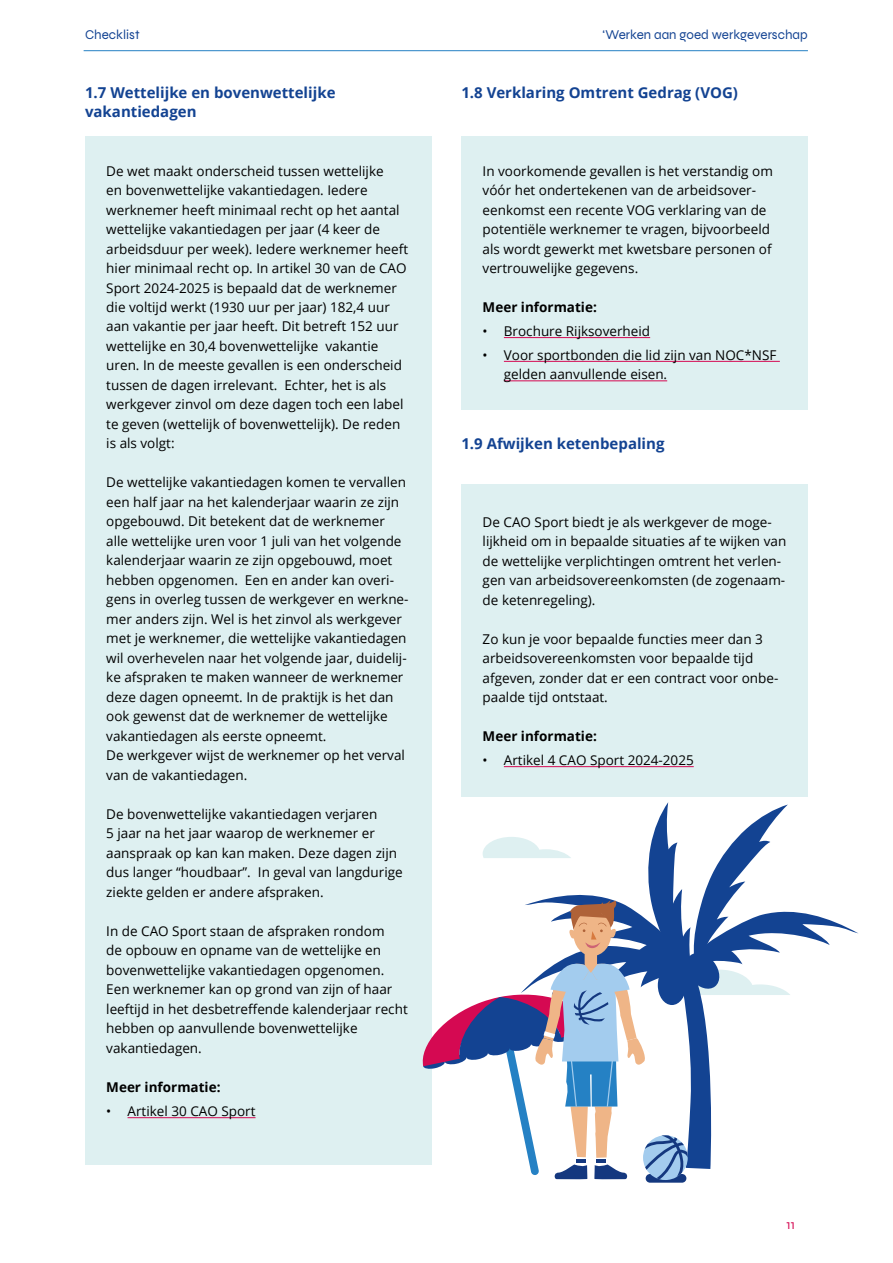
<style>
.page{position:relative;width:893px;height:1263px;background:#fff}
.page>*{position:absolute;margin:0;border:0;box-sizing:border-box;transform-origin:0 0}
.t1{font:700 15px/19.5px "Open Sans";color:#134392}
.t2{font:13.5px/19.5px "Open Sans";color:#000}
.t3{font:700 13.5px "Open Sans";color:#000}
.t4{font:13.5px "Syne";color:#134392}
.t5{font:13.5px "Syne";color:#d50952}
</style>
<div class="page">
<hr style="left:84px;top:50px;width:724px;height:1px;background:#2581c4">
<div style="left:85px;top:136px;width:347px;height:1029px;background:#def0f1"></div>
<hr style="left:128px;top:1117px;width:128px;height:1px;background:#d50952">
<div style="left:461px;top:484px;width:347px;height:312px;background:#def0f1"></div>
<hr style="left:504px;top:766px;width:190px;height:1px;background:#d50952">
<div style="left:461px;top:136px;width:347px;height:274px;background:#def0f1"></div>
<hr style="left:504px;top:337px;width:146px;height:1px;background:#d50952">
<hr style="left:504px;top:361px;width:276px;height:1px;background:#d50952">
<hr style="left:504px;top:380px;width:163px;height:1px;background:#d50952">
<div style="left:646px;top:1174px;width:40px;height:9px;background:#14387f;border-radius:4px"></div>
<svg style="left:422px;top:802px;width:436px;height:378px"></svg>
<hr style="left:0;top:0;width:1px;height:1263px;background:#000">
<p class="t4" style="left:85px;top:27px;width:56px">Checklist</p>
<p class="t4" style="left:603px;top:27px;width:207px">‘Werken aan goed werkgeverschap</p>
<p class="t1" style="left:85px;top:82px;width:252px">1.7 Wettelijke en bovenwettelijke vakantiedagen</p>
<p class="t2" style="left:106px;top:161px;width:303px">De wet maakt onderscheid tussen wettelijke<br>en bovenwettelijke vakantiedagen. Iedere werknemer heeft minimaal recht op het aantal wettelijke vakantiedagen per jaar (4 keer de arbeidsduur per week). Iedere werknemer heeft hier minimaal recht op. In artikel 30 van de CAO Sport 2024-2025 is bepaald dat de werknemer die voltijd werkt (1930 uur per jaar) 182,4 uur aan vakantie per jaar heeft. Dit betreft 152 uur wettelijke en 30,4 bovenwettelijke vakantie uren. In de meeste gevallen is een onderscheid tussen de dagen irrelevant. Echter, het is als werkgever zinvol om deze dagen toch een label te geven (wettelijk of bovenwettelijk). De reden is als volgt:</p>
<p class="t2" style="left:106px;top:472px;width:304px">De wettelijke vakantiedagen komen te vervallen een half jaar na het kalenderjaar waarin ze zijn opgebouwd. Dit betekent dat de werknemer alle wettelijke uren voor 1 juli van het volgende kalenderjaar waarin ze zijn opgebouwd, moet hebben opgenomen. Een en ander kan overi&shy;gens in overleg tussen de werkgever en werkne&shy;mer anders zijn. Wel is het zinvol als werkgever met je werknemer, die wettelijke vakantiedagen wil overhevelen naar het volgende jaar, duidelij&shy;ke afspraken te maken wanneer de werknemer deze dagen opneemt. In de praktijk is het dan ook gewenst dat de werknemer de wettelijke vakantiedagen als eerste opneemt.<br>De werkgever wijst de werknemer op het verval van de vakantiedagen.</p>
<p class="t2" style="left:106px;top:804px;width:298px">De bovenwettelijke vakantiedagen verjaren<br>5 jaar na het jaar waarop de werknemer er aanspraak op kan kan maken. Deze dagen zijn dus langer “houdbaar”. In geval van langdurige ziekte gelden er andere afspraken.</p>
<p class="t2" style="left:106px;top:921px;width:303px">In de CAO Sport staan de afspraken rondom<br>de opbouw en opname van de wettelijke en bovenwettelijke vakantiedagen opgenomen.<br>Een werknemer kan op grond van zijn of haar leeftijd in het desbetreffende kalenderjaar recht hebben op aanvullende bovenwettelijke vakantiedagen.</p>
<p class="t3" style="left:106px;top:1077px;width:116px">Meer informatie:</p>
<p class="t2" style="left:106px;top:1101px;width:151px">• Artikel 30 CAO Sport</p>
<p class="t1" style="left:461px;top:82px;width:278px">1.8 Verklaring Omtrent Gedrag (VOG)</p>
<p class="t2" style="left:483px;top:161px;width:292px">In voorkomende gevallen is het verstandig om vóór het ondertekenen van de arbeidsover&shy;eenkomst een recente VOG verklaring van de potentiële werknemer te vragen, bijvoorbeeld als wordt gewerkt met kwetsbare personen of vertrouwelijke gegevens.</p>
<p class="t3" style="left:483px;top:298px;width:116px">Meer informatie:</p>
<p class="t2" style="left:483px;top:321px;width:169px">• Brochure Rijksoverheid</p>
<p class="t2" style="left:504px;top:344px;width:274px;text-indent:-21px">• Voor sportbonden die lid zijn van NOC*NSF gelden aanvullende eisen.</p>
<p class="t1" style="left:461px;top:433px;width:205px">1.9 Afwijken ketenbepaling</p>
<p class="t2" style="left:483px;top:512px;width:305px">De CAO Sport biedt je als werkgever de moge&shy;lijkheid om in bepaalde situaties af te wijken van de wettelijke verplichtingen omtrent het verlen&shy;gen van arbeidsovereenkomsten (de zogenaam&shy;de ketenregeling).</p>
<p class="t2" style="left:483px;top:628px;width:297px">Zo kun je voor bepaalde functies meer dan 3 arbeidsovereenkomsten voor bepaalde tijd afgeven, zonder dat er een contract voor onbe&shy;paalde tijd ontstaat.</p>
<p class="t3" style="left:483px;top:727px;width:116px">Meer informatie:</p>
<p class="t2" style="left:483px;top:750px;width:213px">• Artikel 4 CAO Sport 2024-2025</p>
<p class="t5" style="left:786px;top:1216px;width:10px">11</p>
</div>
